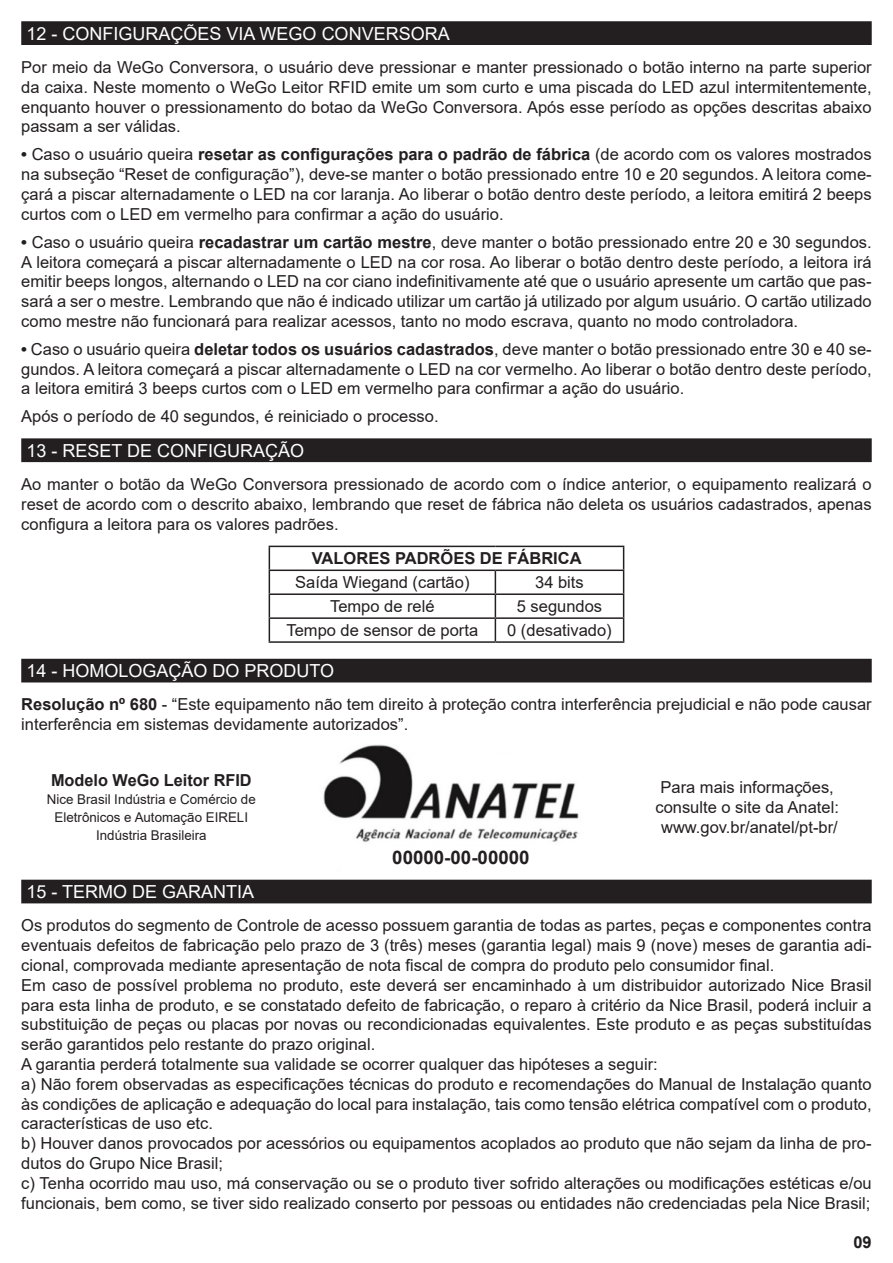
<style>
.page{position:relative;width:893px;height:1263px;background:#fff}
.page>*{position:absolute;margin:0;border:0;box-sizing:border-box;transform-origin:0 0}
.t1{font:700 18.75px "Arial";color:#231f20}
.t2{font:18px "Arial";color:#fff}
.t3{font:16.5px/19.8px "Arial";color:#231f20;text-align:justify}
.t4{font:700 16.5px "Arial";color:#231f20}
.t5{font:13.5px "Arial";color:#231f20}
.s1{font-weight:700}
</style>
<div class="page">
<div style="left:22px;top:22px;width:849px;height:22px;background:#231f20"></div>
<div style="left:21px;top:21px;width:851px;height:24px;border:2px solid #231f20"></div>
<div style="left:22px;top:439px;width:849px;height:22px;background:#231f20"></div>
<div style="left:21px;top:438px;width:851px;height:24px;border:2px solid #231f20"></div>
<hr style="left:269px;top:546px;width:226px;height:1px;background:#231f20">
<hr style="left:495px;top:546px;width:129px;height:1px;background:#231f20">
<hr style="left:269px;top:569px;width:226px;height:2px;background:#231f20">
<hr style="left:495px;top:569px;width:129px;height:2px;background:#231f20">
<hr style="left:269px;top:593px;width:226px;height:2px;background:#231f20">
<hr style="left:495px;top:593px;width:129px;height:2px;background:#231f20">
<hr style="left:269px;top:617px;width:226px;height:2px;background:#231f20">
<svg style="left:269px;top:547px;width:1px;height:94px"></svg>
<hr style="left:495px;top:617px;width:129px;height:2px;background:#231f20">
<svg style="left:495px;top:571px;width:1px;height:70px"></svg>
<svg style="left:623px;top:547px;width:1px;height:94px"></svg>
<hr style="left:269px;top:641px;width:226px;height:2px;background:#231f20">
<hr style="left:495px;top:641px;width:129px;height:2px;background:#231f20">
<div style="left:22px;top:880px;width:849px;height:23px;background:#231f20"></div>
<div style="left:22px;top:659px;width:849px;height:23px;background:#231f20"></div>
<img style="left:323px;top:744px;width:256px;height:98px">
<div style="left:399px;top:741px;width:185px;height:10px;background:#fff"></div>
<p class="t2" style="left:27px;top:21px;width:425px">12 - CONFIGURAÇÕES VIA WEGO CONVERSORA</p>
<p class="t3" style="left:21px;top:57px;width:852px">Por meio da WeGo Conversora, o usuário deve pressionar e manter pressionado o botão interno na parte superior da caixa. Neste momento o WeGo Leitor RFID emite um som curto e uma piscada do LED azul intermitentemente, enquanto houver o pressionamento do botao da WeGo Conversora. Após esse período as opções descritas abaixo passam a ser válidas.</p>
<p class="t3" style="left:21px;top:145px;width:852px"><span class="s1">•</span> Caso o usuário queira <span class="s1">resetar as configurações para o padrão de fábrica</span> (de acordo com os valores mostrados na subseção “Reset de configuração”), deve-se manter o botão pressionado entre 10 e 20 segundos. A leitora come&shy;çará a piscar alternadamente o LED na cor laranja. Ao liberar o botão dentro deste período, a leitora emitirá 2 beeps curtos com o LED em vermelho para confirmar a ação do usuário.</p>
<p class="t3" style="left:21px;top:232px;width:852px"><span class="s1">•</span> Caso o usuário queira <span class="s1">recadastrar um cartão mestre</span>, deve manter o botão pressionado entre 20 e 30 segundos.<br>A leitora começará a piscar alternadamente o LED na cor rosa. Ao liberar o botão dentro deste período, a leitora irá emitir beeps longos, alternando o LED na cor ciano indefinitivamente até que o usuário apresente um cartão que pas&shy;sará a ser o mestre. Lembrando que não é indicado utilizar um cartão já utilizado por algum usuário. O cartão utilizado como mestre não funcionará para realizar acessos, tanto no modo escrava, quanto no modo controladora.</p>
<p class="t3" style="left:21px;top:339px;width:852px"><span class="s1">•</span> Caso o usuário queira <span class="s1">deletar todos os usuários cadastrados</span>, deve manter o botão pressionado entre 30 e 40 se&shy;gundos. A leitora começará a piscar alternadamente o LED na cor vermelho. Ao liberar o botão dentro deste período, a leitora emitirá 3 beeps curtos com o LED em vermelho para confirmar a ação do usuário.</p>
<p class="t3" style="left:21px;top:407px;width:419px">Após o período de 40 segundos, é reiniciado o processo.</p>
<p class="t2" style="left:27px;top:438px;width:279px">13 - RESET DE CONFIGURAÇÃO</p>
<p class="t3" style="left:21px;top:474px;width:852px">Ao manter o botão da WeGo Conversora pressionado de acordo com o índice anterior, o equipamento realizará o reset de acordo com o descrito abaixo, lembrando que reset de fábrica não deleta os usuários cadastrados, apenas configura a leitora para os valores padrões.</p>
<p class="t4" style="left:312px;top:547px;width:271px">VALORES PADRÕES DE FÁBRICA</p>
<p class="t3" style="left:295px;top:572px;width:176px">Saída Wiegand (cartão)</p>
<p class="t3" style="left:535px;top:572px;width:50px">34 bits</p>
<p class="t3" style="left:330px;top:596px;width:106px">Tempo de relé</p>
<p class="t3" style="left:517px;top:596px;width:87px">5 segundos</p>
<p class="t3" style="left:286px;top:620px;width:193px">Tempo de sensor de porta</p>
<p class="t3" style="left:507px;top:620px;width:106px">0 (desativado)</p>
<p class="t2" style="left:27px;top:658px;width:309px">14 - HOMOLOGAÇÃO DO PRODUTO</p>
<p class="t3" style="left:21px;top:695px;width:852px"><span class="s1">Resolução nº 680</span> - “Este equipamento não tem direito à proteção contra interferência prejudicial e não pode causar interferência em sistemas devidamente autorizados”.</p>
<p class="t4" style="left:51px;top:769px;width:202px">Modelo WeGo Leitor RFID</p>
<p class="t5" style="left:47px;top:790px;width:210px">Nice Brasil Indústria e Comércio de</p>
<p class="t5" style="left:55px;top:808px;width:195px">Eletrônicos e Automação EIRELI</p>
<p class="t5" style="left:96px;top:826px;width:112px">Indústria Brasileira</p>
<p class="t2" style="left:27px;top:879px;width:229px">15 - TERMO DE GARANTIA</p>
<p class="t1" style="left:392px;top:844px;width:139px">00000-00-00000</p>
<p class="t3" style="left:660px;top:777px;width:175px">Para mais informações,</p>
<p class="t3" style="left:655px;top:797px;width:185px">consulte o site da Anatel:</p>
<p class="t3" style="left:661px;top:817px;width:178px">www.gov.br/anatel/pt-br/</p>
<p class="t3" style="left:21px;top:915px;width:852px">Os produtos do segmento de Controle de acesso possuem garantia de todas as partes, peças e componentes contra eventuais defeitos de fabricação pelo prazo de 3 (três) meses (garantia legal) mais 9 (nove) meses de garantia adi&shy;cional, comprovada mediante apresentação de nota fiscal de compra do produto pelo consumidor final.</p>
<p class="t3" style="left:21px;top:975px;width:852px">Em caso de possível problema no produto, este deverá ser encaminhado à um distribuidor autorizado Nice Brasil para esta linha de produto, e se constatado defeito de fabricação, o reparo à critério da Nice Brasil, poderá incluir a substituição de peças ou placas por novas ou recondicionadas equivalentes. Este produto e as peças substituídas serão garantidos pelo restante do prazo original.</p>
<p class="t3" style="left:21px;top:1054px;width:638px">A garantia perderá totalmente sua validade se ocorrer qualquer das hipóteses a seguir:</p>
<p class="t3" style="left:21px;top:1074px;width:852px">a) Não forem observadas as especificações técnicas do produto e recomendações do Manual de Instalação quanto às condições de aplicação e adequação do local para instalação, tais como tensão elétrica compatível com o produto, características de uso etc.</p>
<p class="t3" style="left:21px;top:1133px;width:852px">b) Houver danos provocados por acessórios ou equipamentos acoplados ao produto que não sejam da linha de pro&shy;dutos do Grupo Nice Brasil;</p>
<p class="t3" style="left:21px;top:1173px;width:852px">c) Tenha ocorrido mau uso, má conservação ou se o produto tiver sofrido alterações ou modificações estéticas e/ou funcionais, bem como, se tiver sido realizado conserto por pessoas ou entidades não credenciadas pela Nice Brasil;</p>
<p class="t4" style="left:853px;top:1230px;width:20px">09</p>
</div>
